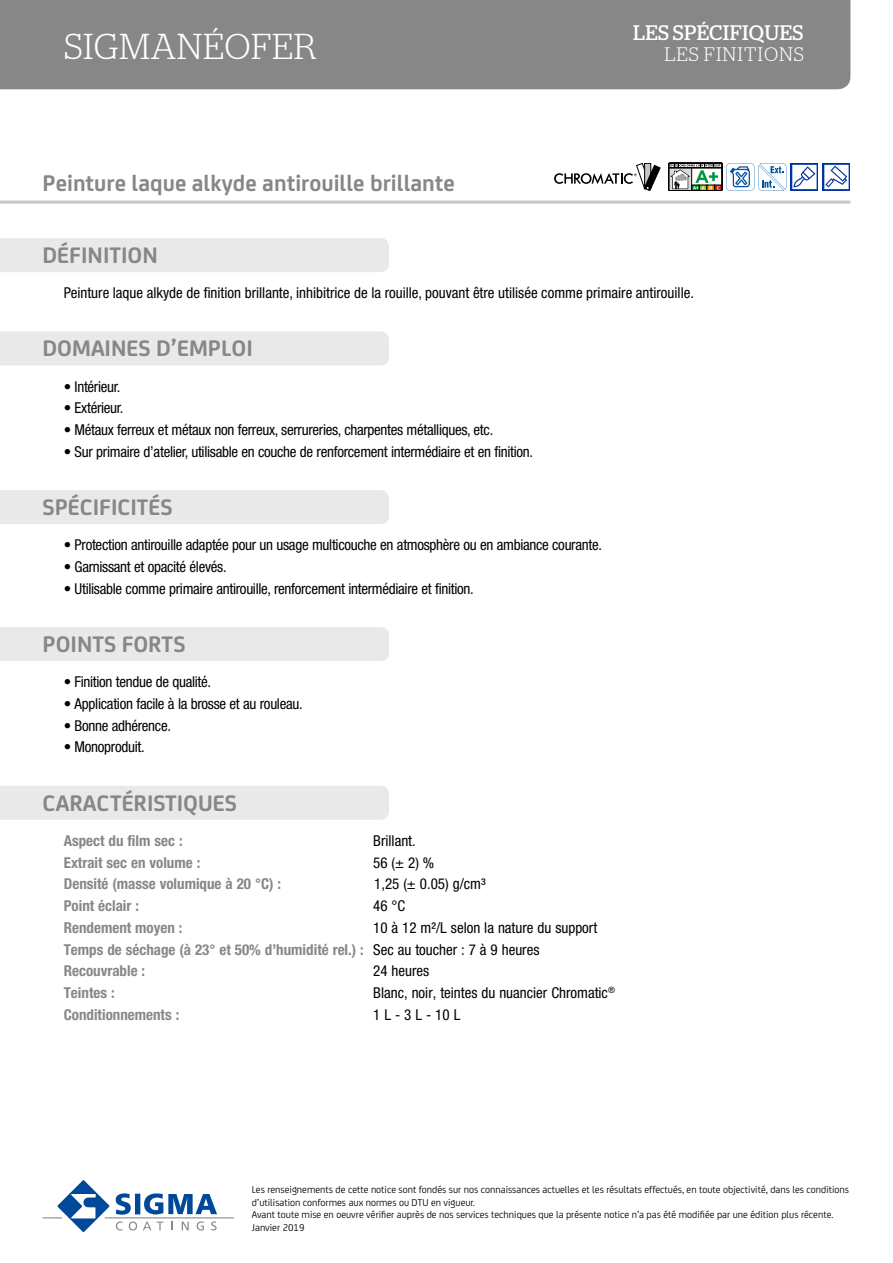
<style>
.page{position:relative;width:893px;height:1263px;background:#fff}
.page>*{position:absolute;margin:0;border:0;box-sizing:border-box;transform-origin:0 0}
.t1{font:300 36px "Stag";letter-spacing:.02em;color:#fff}
.t2{font:700 24px "FS Joey";color:#878787}
.t3{font:21px "Stag";letter-spacing:.02em;color:#fff}
.t4{font:300 19.5px "Stag";letter-spacing:.055em;color:#fff}
.t5{font:condensed 15px "Helvetica Neue";letter-spacing:-.02em;color:#000}
.t6{font:condensed 15px/21.8px "Helvetica Neue LT Std";color:#000}
.t7{font:700 condensed 15px "Helvetica Neue LT Std";color:#878787}
.t8{font:10.5px/12.6px "FS Joey";color:#000}
.s1{font-weight:700;color:#878787}
</style>
<div class="page">
<div style="left:0;top:0;width:850px;height:89px;background:#878787"></div>
<svg style="left:43px;top:1180px;width:191px;height:52px"></svg>
<div style="left:0;top:238px;width:389px;height:34px;background:#e9e9e9"></div>
<div style="left:0;top:331px;width:389px;height:35px;background:#e9e9e9"></div>
<div style="left:0;top:490px;width:389px;height:34px;background:#e9e9e9"></div>
<div style="left:0;top:627px;width:389px;height:34px;background:#e9e9e9"></div>
<div style="left:0;top:786px;width:389px;height:34px;background:#e9e9e9"></div>
<hr style="left:0;top:201px;width:850px;height:3px;background:#c6c6c6">
<svg style="left:554px;top:163px;width:106px;height:28px"></svg>
<svg style="left:669px;top:163px;width:117px;height:28px"></svg>
<div style="left:790px;top:163px;width:28px;height:28px;background:linear-gradient(to right,#214dad,#1f4cac)"></div>
<svg style="left:792px;top:165px;width:25px;height:24px"></svg>
<div style="left:822px;top:163px;width:28px;height:28px;background:linear-gradient(to right,#204dad,#204cac)"></div>
<svg style="left:824px;top:165px;width:25px;height:24px"></svg>
<h1 class="t1" style="left:64px;top:26px;width:254px">SIGMANÉOFER</h1>
<h2 class="t2" style="left:43px;top:165px;width:414px">Peinture laque alkyde antirouille brillante</h2>
<h3 class="t3" style="left:633px;top:21px;width:172px">LES SPÉCIFIQUES</h3>
<h3 class="t4" style="left:664px;top:44px;width:141px">LES FINITIONS</h3>
<h2 class="t2" style="left:43px;top:237px;width:117px">DÉFINITION</h2>
<p class="t6" style="left:64px;top:282px;width:632px">Peinture laque alkyde de finition brillante, inhibitrice de la rouille, pouvant être utilisée comme primaire antirouille.</p>
<h2 class="t2" style="left:43px;top:330px;width:212px">DOMAINES D’EMPLOI</h2>
<p class="t5" style="left:64px;top:378px;width:58px">• Intérieur.</p>
<p class="t5" style="left:64px;top:399px;width:61px">• Extérieur.</p>
<p class="t5" style="left:64px;top:421px;width:431px">• Métaux ferreux et métaux non ferreux, serrureries, charpentes métalliques, etc.</p>
<p class="t5" style="left:64px;top:443px;width:471px">• Sur primaire d’atelier, utilisable en couche de renforcement intermédiaire et en finition.</p>
<h2 class="t2" style="left:43px;top:489px;width:132px">SPÉCIFICITÉS</h2>
<p class="t5" style="left:64px;top:536px;width:540px">• Protection antirouille adaptée pour un usage multicouche en atmosphère ou en ambiance courante.</p>
<p class="t5" style="left:64px;top:558px;width:164px">• Garnissant et opacité élevés.</p>
<p class="t5" style="left:64px;top:580px;width:412px">• Utilisable comme primaire antirouille, renforcement intermédiaire et finition.</p>
<h2 class="t2" style="left:43px;top:626px;width:145px">POINTS FORTS</h2>
<p class="t5" style="left:64px;top:673px;width:149px">• Finition tendue de qualité.</p>
<p class="t5" style="left:64px;top:695px;width:240px">• Application facile à la brosse et au rouleau.</p>
<p class="t5" style="left:64px;top:717px;width:109px">• Bonne adhérence.</p>
<p class="t5" style="left:64px;top:738px;width:82px">• Monoproduit.</p>
<h2 class="t2" style="left:43px;top:784px;width:196px">CARACTÉRISTIQUES</h2>
<p class="t7" style="left:64px;top:831px;width:120px">Aspect du film sec :</p>
<p class="t6" style="left:373px;top:829px;width:44px">Brillant.</p>
<p class="t7" style="left:64px;top:853px;width:138px">Extrait sec en volume :</p>
<p class="t6" style="left:373px;top:851px;width:63px">56 (± 2) %</p>
<p class="t7" style="left:64px;top:875px;width:219px">Densité (masse volumique à 20 °C) :</p>
<p class="t6" style="left:374px;top:873px;width:113px">1,25 (± 0.05) g/cm³</p>
<p class="t7" style="left:64px;top:896px;width:77px">Point éclair :</p>
<p class="t6" style="left:373px;top:895px;width:34px">46 °C</p>
<p class="t7" style="left:64px;top:918px;width:120px">Rendement moyen :</p>
<p class="t6" style="left:64px;top:916px;width:535px;text-indent:309px">10 à 12 m²/L selon la nature du support<br><span class="s1">Temps de séchage (à 23° et 50% d’humidité rel.) :</span> Sec au toucher : 7 à 9 heures<br><span class="s1">Recouvrable :</span></p>
<p class="t6" style="left:373px;top:960px;width:58px">24 heures</p>
<p class="t7" style="left:64px;top:983px;width:52px">Teintes :</p>
<p class="t6" style="left:373px;top:982px;width:243px">Blanc, noir, teintes du nuancier Chromatic<sup>®</sup></p>
<p class="t7" style="left:64px;top:1005px;width:117px">Conditionnements :</p>
<p class="t6" style="left:373px;top:1003px;width:89px">1 L - 3 L - 10 L</p>
<p class="t8" style="left:252px;top:1183px;width:598px">Les renseignements de cette notice sont fondés sur nos connaissances actuelles et les résultats effectués, en toute objectivité, dans les conditions d’utilisation conformes aux normes ou DTU en vigueur.<br>Avant toute mise en oeuvre vérifier auprès de nos services techniques que la présente notice n’a pas été modifiée par une édition plus récente.<br>Janvier 2019</p>
</div>
